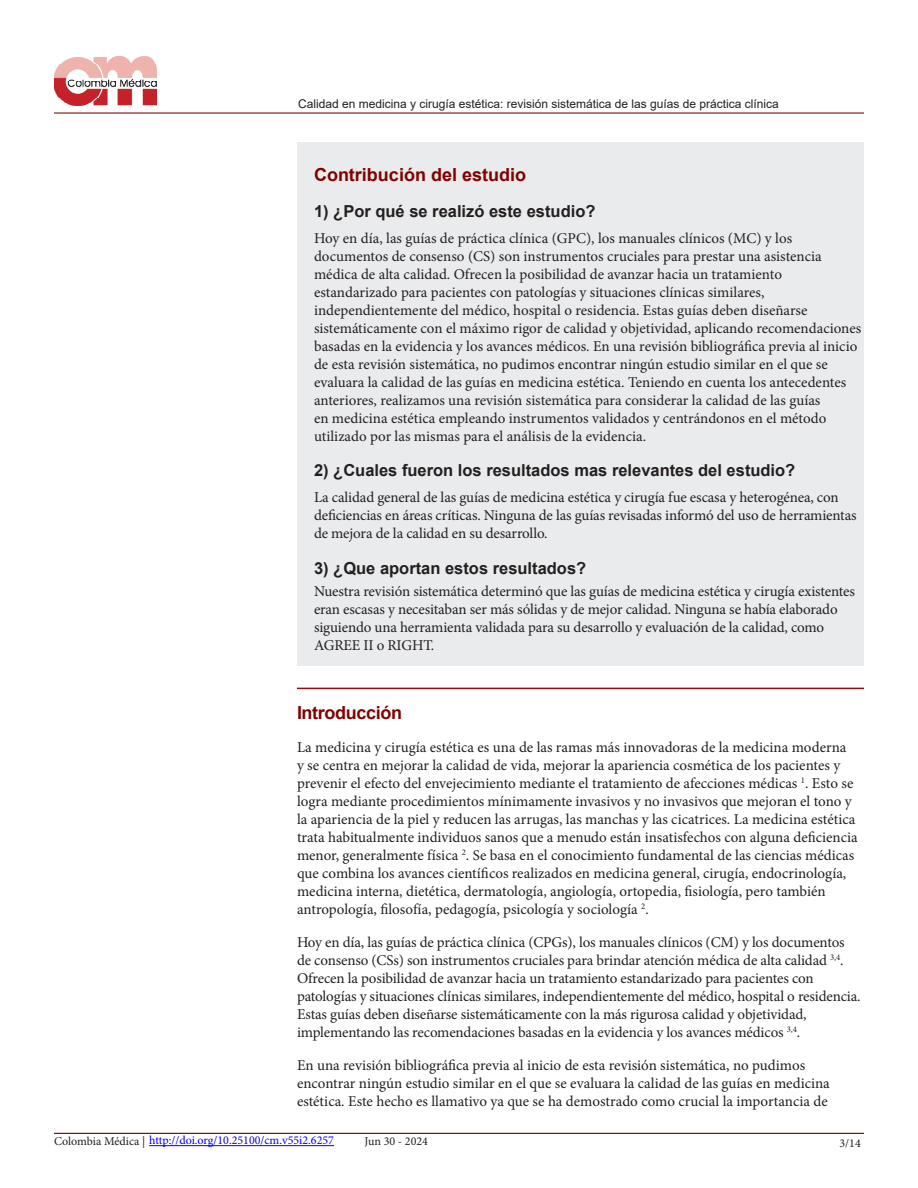
<style>
.page{position:relative;width:918px;height:1188px;background:#fff}
.page>*{position:absolute;margin:0;border:0;box-sizing:border-box;transform-origin:0 0}
.t1{font:700 18px "Arial";color:#820000}
.t2{font:700 18px "Arial";letter-spacing:-.02em;color:#820000}
.t3{font:700 16.5px "Arial";color:#231f20}
.t4{font:15px/18px "Minion Pro";letter-spacing:-.005em;color:#231f20}
.t5{font:12px "Arial";color:#231f20}
.t6{font:12px "Minion Pro";color:#00f}
.t7{font:12px "Minion Pro";color:#231f20}
.s1{color:#231f20}
</style>
<div class="page">
<hr style="left:54px;top:112px;width:810px;height:2px;background:#8b0d10">
<img style="left:54px;top:56px;width:102px;height:50px">
<hr style="left:149px;top:1145px;width:185px;height:1px;background:#00f">
<hr style="left:54px;top:1133px;width:810px;height:1px;background:#8b0d10">
<div style="left:297px;top:142px;width:567px;height:524px;background:#eaebec"></div>
<hr style="left:297px;top:688px;width:567px;height:1px;background:#8b0d10">
<p class="t5" style="left:298px;top:96px;width:482px">Calidad en medicina y cirugía estética: revisión sistemática de las guías de práctica clínica</p>
<p class="t1" style="left:314px;top:162px;width:214px">Contribución del estudio</p>
<p class="t3" style="left:314px;top:199px;width:283px">1) ¿Por qué se realizó este estudio?</p>
<p class="t4" style="left:314px;top:229px;width:549px">Hoy en día, las guías de práctica clínica (GPC), los manuales clínicos (MC) y los documentos de consenso (CS) son instrumentos cruciales para prestar una asistencia médica de alta calidad. Ofrecen la posibilidad de avanzar hacia un tratamiento estandarizado para pacientes con patologías y situaciones clínicas similares, independientemente del médico, hospital o residencia. Estas guías deben diseñarse sistemáticamente con el máximo rigor de calidad y objetividad, aplicando recomendaciones basadas en la evidencia y los avances médicos. En una revisión bibliográfica previa al inicio de esta revisión sistemática, no pudimos encontrar ningún estudio similar en el que se evaluara la calidad de las guías en medicina estética. Teniendo en cuenta los antecedentes anteriores, realizamos una revisión sistemática para considerar la calidad de las guías<br>en medicina estética empleando instrumentos validados y centrándonos en el método utilizado por las mismas para el análisis de la evidencia.</p>
<p class="t3" style="left:314px;top:458px;width:483px">2) ¿Cuales fueron los resultados mas relevantes del estudio?</p>
<p class="t4" style="left:314px;top:488px;width:544px">La calidad general de las guías de medicina estética y cirugía fue escasa y heterogénea, con deficiencias en áreas críticas. Ninguna de las guías revisadas informó del uso de herramientas de mejora de la calidad en su desarrollo.</p>
<p class="t3" style="left:314px;top:557px;width:274px">3) ¿Que aportan estos resultados?</p>
<p class="t4" style="left:314px;top:583px;width:542px">Nuestra revisión sistemática determinó que las guías de medicina estética y cirugía existentes eran escasas y necesitaban ser más sólidas y de mejor calidad. Ninguna se había elaborado siguiendo una herramienta validada para su desarrollo y evaluación de la calidad, como AGREE II o RIGHT.</p>
<p class="t2" style="left:297px;top:700px;width:107px">Introducción</p>
<p class="t4" style="left:297px;top:738px;width:562px">La medicina y cirugía estética es una de las ramas más innovadoras de la medicina moderna<br>y se centra en mejorar la calidad de vida, mejorar la apariencia cosmética de los pacientes y prevenir el efecto del envejecimiento mediante el tratamiento de afecciones médicas <sup>1</sup>. Esto se logra mediante procedimientos mínimamente invasivos y no invasivos que mejoran el tono y la apariencia de la piel y reducen las arrugas, las manchas y las cicatrices. La medicina estética trata habitualmente individuos sanos que a menudo están insatisfechos con alguna deficiencia menor, generalmente física <sup>2</sup>. Se basa en el conocimiento fundamental de las ciencias médicas que combina los avances científicos realizados en medicina general, cirugía, endocrinología, medicina interna, dietética, dermatología, angiología, ortopedia, fisiología, pero también antropología, filosofía, pedagogía, psicología y sociología <sup>2</sup>.</p>
<p class="t4" style="left:297px;top:933px;width:565px">Hoy en día, las guías de práctica clínica (CPGs), los manuales clínicos (CM) y los documentos de consenso (CSs) son instrumentos cruciales para brindar atención médica de alta calidad <sup>3,4</sup>.<br>Ofrecen la posibilidad de avanzar hacia un tratamiento estandarizado para pacientes con patologías y situaciones clínicas similares, independientemente del médico, hospital o residencia.<br>Estas guías deben diseñarse sistemáticamente con la más rigurosa calidad y objetividad, implementando las recomendaciones basadas en la evidencia y los avances médicos <sup>3,4</sup>.</p>
<p class="t4" style="left:297px;top:1056px;width:534px">En una revisión bibliográfica previa al inicio de esta revisión sistemática, no pudimos encontrar ningún estudio similar en el que se evaluara la calidad de las guías en medicina estética. Este hecho es llamativo ya que se ha demostrado como crucial la importancia de</p>
<p class="t6" style="left:54px;top:1133px;width:282px"><span class="s1">Colombia Médica |</span> http://doi.org/10.25100/cm.v55i2.6257</p>
<p class="t7" style="left:364px;top:1133px;width:65px">Jun 30 - 2024</p>
<p class="t7" style="left:840px;top:1135px;width:23px">3/14</p>
</div>
